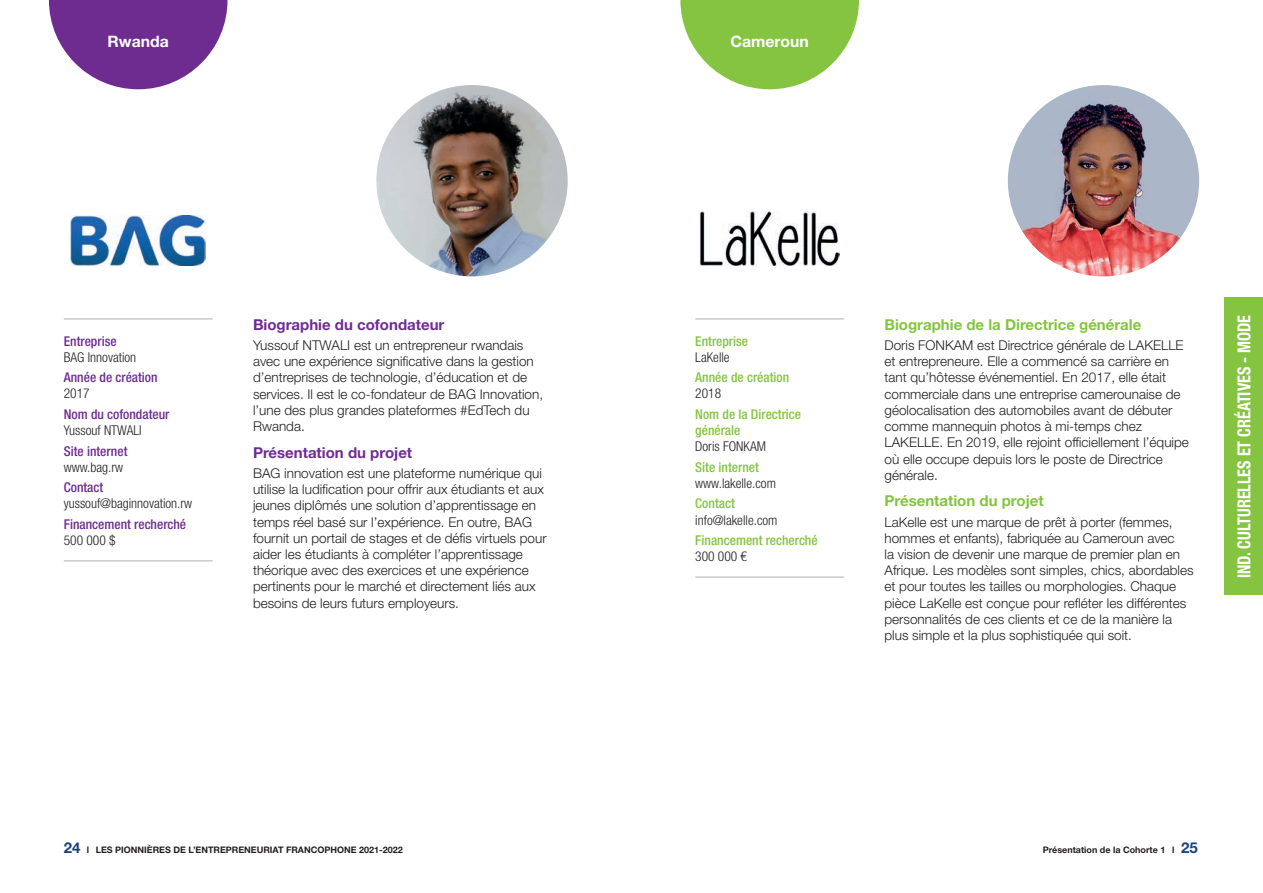
<style>
.page{position:relative;width:1263px;height:893px;background:#fff}
.page>*{position:absolute;margin:0;border:0;box-sizing:border-box;transform-origin:0 0}
.t1{font:700 condensed 18px "Helvetica Neue LT Std";color:#fff;scale:.9 1}
.t2{font:700 15.75px "Helvetica Neue LT Std";color:#fff}
.t3{font:700 15px "Helvetica Neue LT Std";color:#84c440}
.t4{font:700 15px "Helvetica Neue LT Std";color:#6e2c91}
.t5{font:300 13.5px/16.2px "Helvetica Neue LT Std";color:#231f20}
.t6{font:300 condensed 13.5px "Helvetica Neue LT Std";color:#231f20}
.t7{font:500 condensed 13.5px/16.2px "Helvetica Neue LT Std";color:#84c440}
.t8{font:500 condensed 13.5px "Helvetica Neue LT Std";color:#6e2c91}
.t9{font:700 9px "Helvetica Neue LT Std";color:#231f20}
.s1{font-size:15px;color:#1a4380}
.s2{font-stretch:condensed}
</style>
<div class="page">
<div style="left:1225px;top:298px;width:38px;height:297px;background:#84c440"></div>
<svg style="left:680px;top:0;width:179px;height:89px"></svg>
<hr style="left:695px;top:319px;width:149px;height:1px;background:#9d9d9e">
<hr style="left:695px;top:577px;width:149px;height:1px;background:#9d9d9e">
<img style="left:1008px;top:85px;width:191px;height:191px;border-radius:96px">
<img style="left:700px;top:212px;width:139px;height:53px">
<svg style="left:49px;top:0;width:178px;height:89px"></svg>
<hr style="left:64px;top:319px;width:149px;height:1px;background:#9d9d9e">
<hr style="left:64px;top:560px;width:149px;height:1px;background:#9d9d9e">
<img style="left:376px;top:85px;width:192px;height:191px;border-radius:96px">
<img style="left:71px;top:215px;width:135px;height:50px">
<p class="t2" style="left:108px;top:32px;width:63px">Rwanda</p>
<p class="t2" style="left:731px;top:32px;width:80px">Cameroun</p>
<p class="t8" style="left:64px;top:333px;width:54px">Entreprise</p>
<p class="t6" style="left:64px;top:349px;width:74px">BAG Innovation</p>
<p class="t8" style="left:64px;top:369px;width:95px">Année de création</p>
<p class="t6" style="left:64px;top:386px;width:27px">2017</p>
<p class="t8" style="left:64px;top:406px;width:107px">Nom du cofondateur</p>
<p class="t6" style="left:64px;top:423px;width:79px">Yussouf NTWALI</p>
<p class="t8" style="left:64px;top:443px;width:65px">Site internet</p>
<p class="t6" style="left:64px;top:459px;width:61px">www.bag.rw</p>
<p class="t8" style="left:64px;top:479px;width:41px">Contact</p>
<p class="t6" style="left:64px;top:496px;width:130px">yussouf@baginnovation.rw</p>
<p class="t8" style="left:64px;top:516px;width:124px">Financement recherché</p>
<p class="t6" style="left:64px;top:532px;width:53px">500 000 $</p>
<p class="t4" style="left:253px;top:315px;width:193px">Biographie du cofondateur</p>
<p class="t5" style="left:253px;top:337px;width:292px">Yussouf NTWALI est un entrepreneur rwandais avec une expérience significative dans la gestion d’entreprises de technologie, d’éducation et de services. Il est le co-fondateur de BAG Innovation, l’une des plus grandes plateformes #EdTech du Rwanda.</p>
<p class="t4" style="left:253px;top:443px;width:161px">Présentation du projet</p>
<p class="t5" style="left:253px;top:465px;width:295px">BAG innovation est une plateforme numérique qui utilise la ludification pour offrir aux étudiants et aux jeunes diplômés une solution d’apprentissage en temps réel basé sur l’expérience. En outre, BAG fournit un portail de stages et de défis virtuels pour aider les étudiants à compléter l’apprentissage théorique avec des exercices et une expérience pertinents pour le marché et directement liés aux besoins de leurs futurs employeurs.</p>
<p class="t7" style="left:695px;top:332px;width:54px">Entreprise</p>
<p class="t6" style="left:695px;top:349px;width:36px">LaKelle</p>
<p class="t7" style="left:695px;top:369px;width:95px">Année de création</p>
<p class="t6" style="left:695px;top:386px;width:27px">2018</p>
<p class="t7" style="left:695px;top:406px;width:107px">Nom de la Directrice générale</p>
<p class="t6" style="left:695px;top:439px;width:72px">Doris FONKAM</p>
<p class="t7" style="left:695px;top:459px;width:65px">Site internet</p>
<p class="t6" style="left:695px;top:475px;width:82px">www.lakelle.com</p>
<p class="t7" style="left:695px;top:495px;width:41px">Contact</p>
<p class="t6" style="left:695px;top:512px;width:84px">info@lakelle.com</p>
<p class="t7" style="left:695px;top:532px;width:124px">Financement recherché</p>
<p class="t6" style="left:695px;top:549px;width:53px">300 000 €</p>
<p class="t3" style="left:884px;top:315px;width:258px">Biographie de la Directrice générale</p>
<p class="t5" style="left:884px;top:337px;width:306px">Doris FONKAM est Directrice générale de LAKELLE et entrepreneure. Elle a commencé sa carrière en tant qu’hôtesse événementiel. En 2017, elle était commerciale dans une entreprise camerounaise de géolocalisation des automobiles avant de débuter comme mannequin photos à mi-temps chez LAKELLE. En 2019, elle rejoint officiellement l’équipe où elle occupe depuis lors le poste de Directrice générale.</p>
<p class="t3" style="left:884px;top:492px;width:161px">Présentation du projet</p>
<p class="t5" style="left:884px;top:513px;width:311px">LaKelle est une marque de prêt à porter (femmes, hommes et enfants), fabriquée au Cameroun avec<br>la vision de devenir une marque de premier plan en Afrique. Les modèles sont simples, chics, abordables et pour toutes les tailles ou morphologies. Chaque pièce LaKelle est conçue pour refléter les différentes personnalités de ces clients et ce de la manière la plus simple et la plus sophistiquée qui soit.</p>
<p class="t1" style="left:1233px;top:578px;width:294px;rotate:-90deg">IND. CULTURELLES ET CRÉATIVES - MODE</p>
<p class="t9" style="left:64px;top:844px;width:341px"><span class="s1">24</span> <span class="s2">I</span> LES PIONNIÈRES DE L’ENTREPRENEURIAT FRANCOPHONE 2021-2022</p>
<p class="t9" style="left:1043px;top:844px;width:156px">Présentation de la Cohorte 1 <span class="s2">I</span> <span class="s1">25</span></p>
</div>
